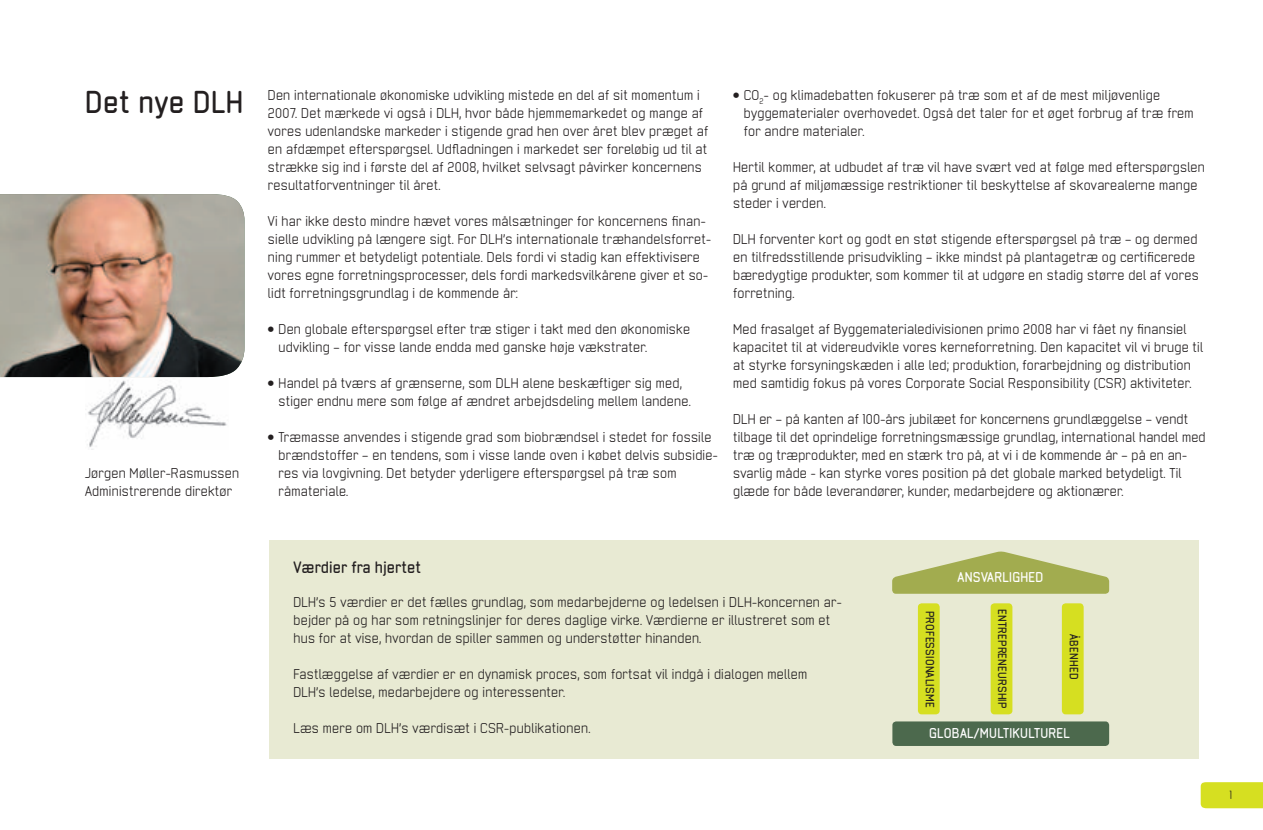
<style>
.page{position:relative;width:1263px;height:830px;background:#fff}
.page>*{position:absolute;margin:0;border:0;box-sizing:border-box;transform-origin:0 0}
.t1{font:700 30px "Neutraliser Sans";letter-spacing:.02em;color:#231f20}
.t2{font:700 15.75px "Neutraliser Sans";letter-spacing:.005em;color:#231f20}
.t3{font:13.5px/18px "Neutraliser Sans";letter-spacing:.02em;color:#231f20}
.t4{font:700 13.5px "Neutraliser Sans";letter-spacing:.02em;color:#fff}
.t5{font:700 11.4px "Neutraliser Sans";letter-spacing:.02em;color:#231f20}
.t6{font:11.25px "Neutraliser Sans";color:#231f20}
</style>
<div class="page">
<div style="left:270px;top:540px;width:929px;height:219px;background:#e8ead3"></div>
<svg style="left:0;top:194px;width:207px;height:183px;background:#a78e7d"></svg>
<img style="left:207px;top:194px;width:37px;height:183px">
<div style="left:1201px;top:782px;width:62px;height:25px;background:#d6df21"></div>
<img style="left:88px;top:380px;width:139px;height:67px">
<svg style="left:892px;top:551px;width:217px;height:42px"></svg>
<div style="left:892px;top:721px;width:217px;height:24px;background:#4c694d;border-radius:4px"></div>
<div style="left:1062px;top:603px;width:22px;height:111px;background:#d6df21;border-radius:4px"></div>
<div style="left:918px;top:603px;width:22px;height:111px;background:#d6df21;border-radius:4px"></div>
<div style="left:991px;top:603px;width:21px;height:111px;background:#d6df21;border-radius:4px"></div>
<h1 class="t1" style="left:85px;top:91px;width:160px">Det nye DLH</h1>
<p class="t3" style="left:268px;top:87px;width:442px">Den internationale økonomiske udvikling mistede en del af sit momentum i 2007. Det mærkede vi også i DLH, hvor både hjemmemarkedet og mange af vores udenlandske markeder i stigende grad hen over året blev præget af en afdæmpet efterspørgsel. Udfladningen i markedet ser foreløbig ud til at strække sig ind i første del af 2008, hvilket selvsagt påvirker koncernens resultatforventninger til året.</p>
<p class="t3" style="left:268px;top:213px;width:445px">Vi har ikke desto mindre hævet vores målsætninger for koncernens finan&shy;sielle udvikling på længere sigt. For DLH’s internationale træhandelsforret&shy;ning rummer et betydeligt potentiale. Dels fordi vi stadig kan effektivisere vores egne forretningsprocesser, dels fordi markedsvilkårene giver et so&shy;lidt forretningsgrundlag i de kommende år:</p>
<p class="t3" style="left:279px;top:321px;width:413px;text-indent:-11px">• Den globale efterspørgsel efter træ stiger i takt med den økonomiske udvikling – for visse lande endda med ganske høje vækstrater.</p>
<p class="t3" style="left:279px;top:375px;width:414px;text-indent:-11px">• Handel på tværs af grænserne, som DLH alene beskæftiger sig med, stiger endnu mere som følge af ændret arbejdsdeling mellem landene.</p>
<p class="t3" style="left:279px;top:429px;width:441px;text-indent:-11px">• Træmasse anvendes i stigende grad som biobrændsel i stedet for fossile brændstoffer – en tendens, som i visse lande oven i købet delvis subsidie&shy;res via lovgivning. Det betyder yderligere efterspørgsel på træ som råmateriale.</p>
<p class="t3" style="left:85px;top:465px;width:156px">Jørgen Møller-Rasmussen<br>Administrerende direktør</p>
<p class="t3" style="left:744px;top:87px;width:451px;text-indent:-11px">• CO<sub>2</sub>- og klimadebatten fokuserer på træ som et af de mest miljøvenlige byggematerialer overhovedet. Også det taler for et øget forbrug af træ frem for andre materialer.</p>
<p class="t3" style="left:733px;top:159px;width:473px">Hertil kommer, at udbudet af træ vil have svært ved at følge med efterspørgslen på grund af miljømæssige restriktioner til beskyttelse af skovarealerne mange steder i verden.</p>
<p class="t3" style="left:733px;top:231px;width:467px">DLH forventer kort og godt en støt stigende efterspørgsel på træ – og dermed en tilfredsstillende prisudvikling – ikke mindst på plantagetræ og certificerede bæredygtige produkter, som kommer til at udgøre en stadig større del af vores forretning.</p>
<p class="t3" style="left:733px;top:321px;width:471px">Med frasalget af Byggematerialedivisionen primo 2008 har vi fået ny finansiel kapacitet til at videreudvikle vores kerneforretning. Den kapacitet vil vi bruge til at styrke forsyningskæden i alle led; produktion, forarbejdning og distribution med samtidig fokus på vores Corporate Social Responsibility (CSR) aktiviteter.</p>
<p class="t3" style="left:733px;top:411px;width:474px">DLH er – på kanten af 100-års jubilæet for koncernens grundlæggelse – vendt tilbage til det oprindelige forretningsmæssige grundlag, international handel med træ og træprodukter, med en stærk tro på, at vi i de kommende år – på en an&shy;svarlig måde - kan styrke vores position på det globale marked betydeligt. Til glæde for både leverandører, kunder, medarbejdere og aktionærer.</p>
<p class="t2" style="left:293px;top:561px;width:129px">Værdier fra hjertet</p>
<p class="t3" style="left:293px;top:593px;width:550px">DLH’s 5 værdier er det fælles grundlag, som medarbejderne og ledelsen i DLH-koncernen ar&shy;bejder på og har som retningslinjer for deres daglige virke. Værdierne er illustreret som et hus for at vise, hvordan de spiller sammen og understøtter hinanden.</p>
<p class="t3" style="left:293px;top:665px;width:515px">Fastlæggelse af værdier er en dynamisk proces, som fortsat vil indgå i dialogen mellem<br>DLH’s ledelse, medarbejdere og interessenter.</p>
<p class="t3" style="left:293px;top:719px;width:298px">Læs mere om DLH’s værdisæt i CSR-publikationen.</p>
<p class="t4" style="left:958px;top:571px;width:87px">ANSVARLIGHED</p>
<p class="t5" style="left:934px;top:610px;width:98px;rotate:90deg">PROFESSIONALISME</p>
<p class="t5" style="left:1006px;top:609px;width:100px;rotate:90deg">ENTREPRENEURSHIP</p>
<p class="t4" style="left:929px;top:728px;width:142px">GLOBAL/MULTIKULTUREL</p>
<p class="t5" style="left:1078px;top:634px;width:46px;rotate:90deg">ÅBENHED</p>
<p class="t6" style="left:1229px;top:789px;width:4px">1</p>
</div>
